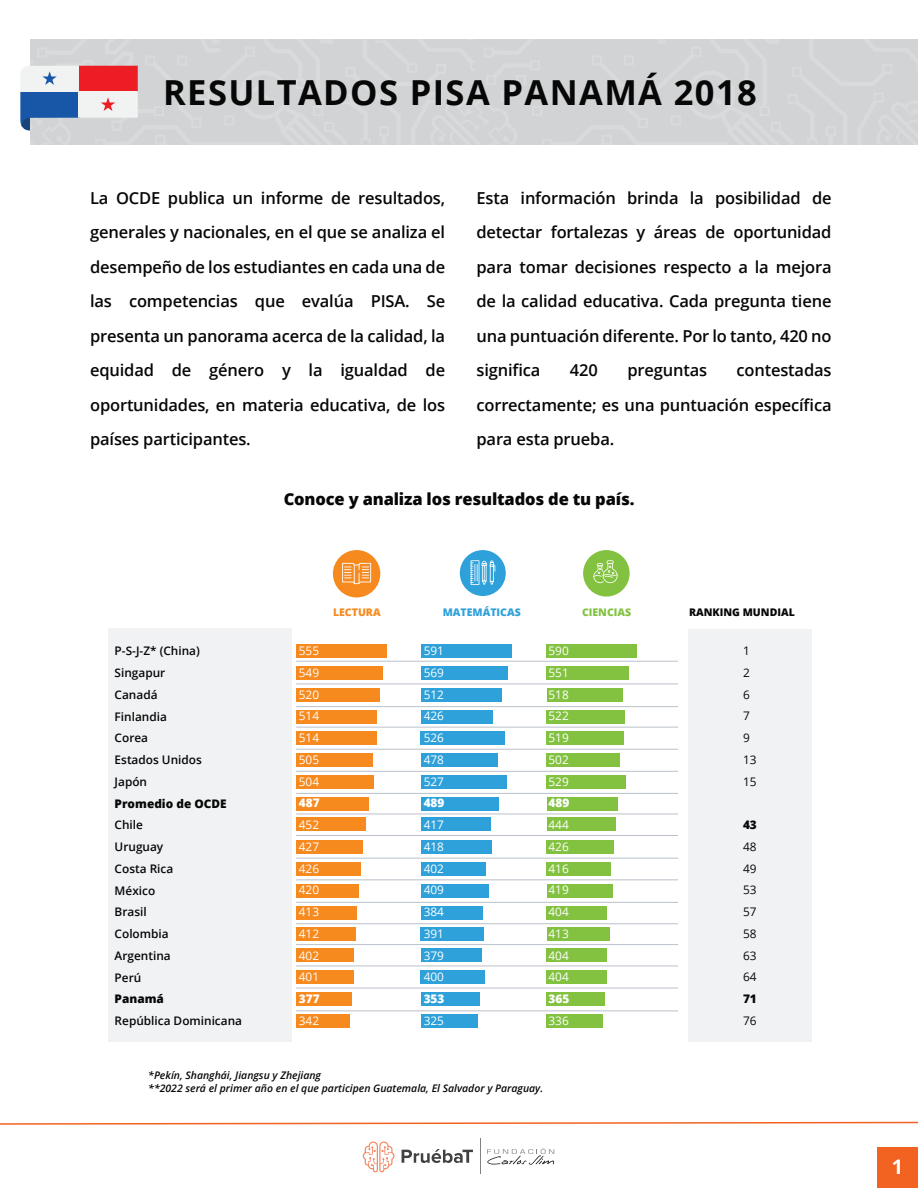
<style>
.page{position:relative;width:918px;height:1188px;background:#fff}
.page>*{position:absolute;margin:0;border:0;box-sizing:border-box;transform-origin:0 0}
.t1{font:700 34.5px "Open Sans";letter-spacing:.04em;color:#060706}
.t2{font:700 20.1px "Open Sans";color:#fff}
.t3{font:600 16.5px/34.5px "Open Sans";letter-spacing:-.01em;color:#060706;text-align:justify}
.t4{font:800 16.5px "Open Sans";letter-spacing:-.01em;color:#060706}
.t5{font:11.85px/21.8px "Open Sans";color:#fff;text-align:justify}
.t6{font:600 11.85px/21.8px "Open Sans";color:#060706}
.t7{font:11.85px/21.8px "Open Sans";color:#060706}
.t8{font:800 11.85px "Open Sans";color:#060706}
.t9{font:800 11.85px "Open Sans";color:#fff}
.t10{font:italic 600 10.5px/12.6px "Open Sans";color:#060706}
.t11{font:800 10.5px "Open Sans";color:#060706}
.t12{font:800 10.5px "Open Sans";color:#2ea1da}
.t13{font:800 10.5px "Open Sans";color:#83c240}
.t14{font:800 10.5px "Open Sans";color:#f68a1f}
</style>
<div class="page">
<div style="left:547px;top:666px;width:82px;height:14px;background:#83c240"></div>
<div style="left:547px;top:688px;width:75px;height:14px;background:#83c240"></div>
<div style="left:547px;top:710px;width:78px;height:14px;background:#83c240"></div>
<div style="left:547px;top:731px;width:77px;height:14px;background:#83c240"></div>
<div style="left:547px;top:753px;width:73px;height:14px;background:#83c240"></div>
<div style="left:547px;top:775px;width:79px;height:14px;background:#83c240"></div>
<div style="left:547px;top:797px;width:70px;height:14px;background:#83c240"></div>
<div style="left:547px;top:817px;width:68px;height:14px;background:#83c240"></div>
<div style="left:547px;top:840px;width:67px;height:14px;background:#83c240"></div>
<div style="left:547px;top:862px;width:64px;height:14px;background:#83c240"></div>
<div style="left:547px;top:884px;width:65px;height:14px;background:#83c240"></div>
<div style="left:547px;top:906px;width:60px;height:14px;background:#83c240"></div>
<div style="left:547px;top:927px;width:62px;height:14px;background:#83c240"></div>
<div style="left:547px;top:948px;width:60px;height:14px;background:#83c240"></div>
<div style="left:547px;top:970px;width:60px;height:14px;background:#83c240"></div>
<div style="left:547px;top:992px;width:58px;height:14px;background:#83c240"></div>
<div style="left:547px;top:1014px;width:56px;height:14px;background:#83c240"></div>
<div style="left:547px;top:644px;width:90px;height:14px;background:#83c240"></div>
<div style="left:421px;top:666px;width:87px;height:14px;background:#2ea1da"></div>
<div style="left:421px;top:688px;width:80px;height:14px;background:#2ea1da"></div>
<div style="left:421px;top:710px;width:72px;height:14px;background:#2ea1da"></div>
<div style="left:421px;top:731px;width:84px;height:14px;background:#2ea1da"></div>
<div style="left:421px;top:753px;width:76px;height:14px;background:#2ea1da"></div>
<div style="left:421px;top:775px;width:85px;height:14px;background:#2ea1da"></div>
<div style="left:421px;top:797px;width:78px;height:14px;background:#2ea1da"></div>
<div style="left:421px;top:817px;width:70px;height:14px;background:#2ea1da"></div>
<div style="left:421px;top:840px;width:71px;height:14px;background:#2ea1da"></div>
<div style="left:421px;top:862px;width:64px;height:14px;background:#2ea1da"></div>
<div style="left:421px;top:884px;width:68px;height:14px;background:#2ea1da"></div>
<div style="left:421px;top:906px;width:62px;height:14px;background:#2ea1da"></div>
<div style="left:421px;top:927px;width:63px;height:14px;background:#2ea1da"></div>
<div style="left:421px;top:948px;width:60px;height:14px;background:#2ea1da"></div>
<div style="left:421px;top:970px;width:64px;height:14px;background:#2ea1da"></div>
<div style="left:421px;top:992px;width:58px;height:14px;background:#2ea1da"></div>
<div style="left:421px;top:1014px;width:56px;height:14px;background:#2ea1da"></div>
<div style="left:421px;top:644px;width:90px;height:14px;background:#2ea1da"></div>
<div style="left:296px;top:666px;width:87px;height:14px;background:#f68a1f"></div>
<div style="left:296px;top:688px;width:83px;height:14px;background:#f68a1f"></div>
<div style="left:296px;top:710px;width:81px;height:14px;background:#f68a1f"></div>
<div style="left:296px;top:731px;width:81px;height:14px;background:#f68a1f"></div>
<div style="left:296px;top:753px;width:77px;height:14px;background:#f68a1f"></div>
<div style="left:296px;top:775px;width:78px;height:14px;background:#f68a1f"></div>
<div style="left:296px;top:797px;width:73px;height:14px;background:#f68a1f"></div>
<div style="left:296px;top:817px;width:70px;height:14px;background:#f68a1f"></div>
<div style="left:296px;top:840px;width:67px;height:14px;background:#f68a1f"></div>
<div style="left:296px;top:862px;width:65px;height:14px;background:#f68a1f"></div>
<div style="left:296px;top:884px;width:63px;height:14px;background:#f68a1f"></div>
<div style="left:296px;top:906px;width:60px;height:14px;background:#f68a1f"></div>
<div style="left:296px;top:927px;width:59px;height:14px;background:#f68a1f"></div>
<div style="left:296px;top:948px;width:58px;height:14px;background:#f68a1f"></div>
<div style="left:296px;top:970px;width:57px;height:14px;background:#f68a1f"></div>
<div style="left:296px;top:992px;width:56px;height:14px;background:#f68a1f"></div>
<div style="left:296px;top:1014px;width:54px;height:14px;background:#f68a1f"></div>
<div style="left:296px;top:644px;width:90px;height:14px;background:#f68a1f"></div>
<div style="left:108px;top:628px;width:184px;height:414px;background:#f1f2f4"></div>
<hr style="left:296px;top:661px;width:382px;height:1px;background:#738193">
<hr style="left:296px;top:684px;width:382px;height:1px;background:#738193">
<hr style="left:296px;top:706px;width:382px;height:1px;background:#738193">
<hr style="left:296px;top:727px;width:382px;height:1px;background:#738193">
<hr style="left:296px;top:749px;width:382px;height:1px;background:#738193">
<hr style="left:296px;top:771px;width:382px;height:1px;background:#738193">
<hr style="left:296px;top:793px;width:382px;height:1px;background:#738193">
<hr style="left:296px;top:814px;width:382px;height:1px;background:#738193">
<hr style="left:296px;top:835px;width:382px;height:1px;background:#738193">
<hr style="left:296px;top:858px;width:382px;height:1px;background:#738193">
<hr style="left:296px;top:880px;width:382px;height:1px;background:#738193">
<hr style="left:296px;top:902px;width:382px;height:1px;background:#738193">
<hr style="left:296px;top:923px;width:382px;height:1px;background:#738193">
<hr style="left:296px;top:944px;width:382px;height:1px;background:#738193">
<hr style="left:296px;top:966px;width:382px;height:1px;background:#738193">
<hr style="left:296px;top:988px;width:382px;height:1px;background:#738193">
<hr style="left:296px;top:1011px;width:382px;height:1px;background:#738193">
<div style="left:688px;top:630px;width:124px;height:412px;background:#f1f2f4"></div>
<div style="left:877px;top:1147px;width:41px;height:41px;background:#f26321"></div>
<svg style="left:402px;top:1149px;width:71px;height:14px"></svg>
<svg style="left:363px;top:1141px;width:31px;height:31px"></svg>
<svg style="left:487px;top:1148px;width:67px;height:17px"></svg>
<hr style="left:480px;top:1138px;width:1px;height:36px;background:#808284">
<svg style="left:0;top:1121px;width:918px;height:4px"></svg>
<div style="left:20px;top:66px;width:59px;height:26px;background:#f1f3f3"></div>
<svg style="left:21px;top:39px;width:897px;height:105px;background:#d1cfd3"></svg>
<div style="left:583px;top:550px;width:47px;height:47px;background:#83c240;border-radius:50%"></div>
<svg style="left:593px;top:560px;width:25px;height:23px"></svg>
<div style="left:333px;top:550px;width:47px;height:47px;background:#f68a1f;border-radius:50%"></div>
<svg style="left:342px;top:563px;width:29px;height:21px"></svg>
<div style="left:460px;top:550px;width:46px;height:46px;background:#2ea1da;border-radius:50%"></div>
<svg style="left:471px;top:560px;width:24px;height:25px"></svg>
<h1 class="t1" style="left:163px;top:68px;width:595px">RESULTADOS PISA PANAMÁ 2018</h1>
<p class="t3" style="left:90px;top:180px;width:357px">La OCDE publica un informe de resultados, generales y nacionales, en el que se analiza el desempeño de los estudiantes en cada una de las competencias que evalúa PISA. Se presenta un panorama acerca de la calidad, la equidad de género y la igualdad de oportunidades, en materia educativa, de los países participantes.</p>
<p class="t3" style="left:476px;top:180px;width:357px">Esta información brinda la posibilidad de detectar fortalezas y áreas de oportunidad para tomar decisiones respecto a la mejora de la calidad educativa. Cada pregunta tiene una puntuación diferente. Por lo tanto, 420 no significa</p>
<p class="t3" style="left:476px;top:353px;width:357px;text-indent:260px">contestadas correctamente; es una puntuación específica para esta prueba.</p>
<p class="t3" style="left:570px;top:353px;width:29px">420</p>
<p class="t3" style="left:627px;top:353px;width:81px">preguntas</p>
<p class="t4" style="left:284px;top:487px;width:352px">Conoce y analiza los resultados de tu país.</p>
<p class="t6" style="left:115px;top:640px;width:89px">P-S-J-Z* (China)<br>Singapur<br>Canadá<br>Finlandia<br>Corea<br>Estados Unidos<br>Japón</p>
<p class="t8" style="left:115px;top:794px;width:114px">Promedio de OCDE</p>
<p class="t6" style="left:115px;top:814px;width:60px">Chile<br>Uruguay<br>Costa Rica<br>México<br>Brasil<br>Colombia<br>Argentina<br>Perú</p>
<p class="t8" style="left:115px;top:990px;width:51px">Panamá</p>
<p class="t6" style="left:115px;top:1010px;width:129px">República Dominicana</p>
<p class="t5" style="left:299px;top:640px;width:22px">555<br>549<br>520<br>514<br>514<br>505<br>504</p>
<p class="t9" style="left:299px;top:794px;width:22px">487</p>
<p class="t5" style="left:299px;top:814px;width:22px">452<br>427<br>426<br>420<br>413<br>412<br>402<br>401</p>
<p class="t9" style="left:299px;top:990px;width:22px">377</p>
<p class="t5" style="left:299px;top:1009px;width:22px">342</p>
<p class="t14" style="left:333px;top:604px;width:49px">LECTURA</p>
<p class="t12" style="left:443px;top:604px;width:79px">MATEMÁTICAS</p>
<p class="t13" style="left:582px;top:604px;width:51px">CIENCIAS</p>
<p class="t5" style="left:424px;top:640px;width:22px">591<br>569<br>512<br>426<br>526<br>478<br>527</p>
<p class="t9" style="left:424px;top:794px;width:22px">489</p>
<p class="t5" style="left:424px;top:814px;width:22px">417<br>418<br>402<br>409<br>384<br>391<br>379<br>400</p>
<p class="t9" style="left:424px;top:990px;width:22px">353</p>
<p class="t5" style="left:424px;top:1009px;width:22px">325</p>
<p class="t5" style="left:549px;top:640px;width:22px">590<br>551<br>518<br>522<br>519<br>502<br>529</p>
<p class="t9" style="left:549px;top:794px;width:22px">489</p>
<p class="t5" style="left:549px;top:814px;width:22px">444<br>426<br>416<br>419<br>404<br>413<br>404<br>404</p>
<p class="t9" style="left:549px;top:990px;width:22px">365</p>
<p class="t5" style="left:549px;top:1009px;width:22px">336</p>
<p class="t10" style="left:148px;top:1069px;width:396px">*Pekín, Shanghái, Jiangsu y Zhejiang<br>**2022 será el primer año en el que participen Guatemala, El Salvador y Paraguay.</p>
<p class="t11" style="left:689px;top:604px;width:107px">RANKING MUNDIAL</p>
<p class="t7" style="left:743px;top:640px;width:15px">1<br>2<br>6<br>7<br>9<br>13<br>15</p>
<p class="t8" style="left:743px;top:816px;width:15px">43</p>
<p class="t7" style="left:743px;top:835px;width:15px;text-align:justify">48<br>49<br>53<br>57<br>58<br>63<br>64</p>
<p class="t8" style="left:743px;top:990px;width:15px">71</p>
<p class="t7" style="left:743px;top:1009px;width:15px">76</p>
<p class="t2" style="left:892px;top:1153px;width:13px">1</p>
</div>
